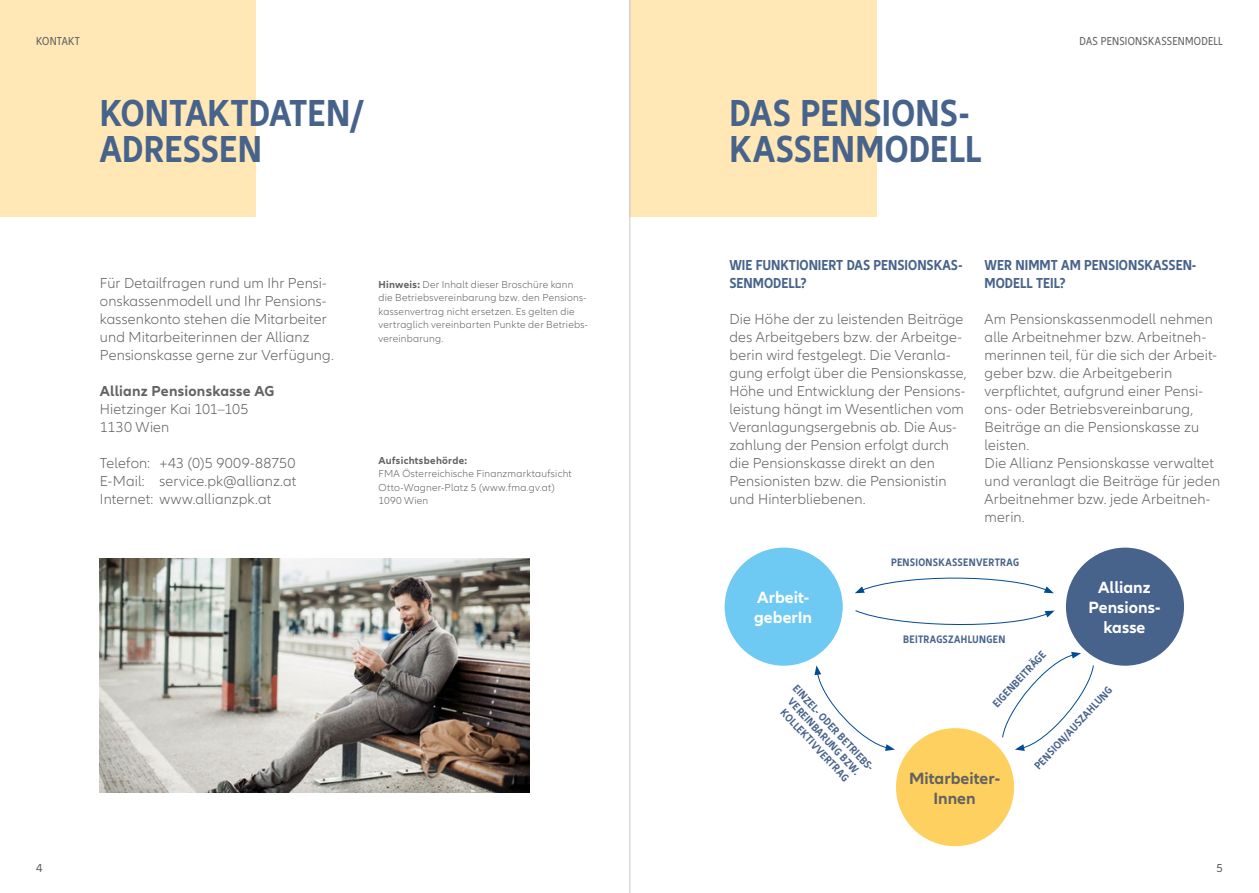
<style>
.page{position:relative;width:1259px;height:893px;background:#fff}
.page>*{position:absolute;margin:0;border:0;box-sizing:border-box;transform-origin:0 0}
.t1{font:700 condensed 39px/36px "Allianz Neo";letter-spacing:.005em;color:#47638b}
.t2{font:700 16.8px/20.2px "Allianz Neo";color:#fff}
.t3{font:700 16.8px/20.2px "Allianz Neo";color:#626261;text-align:center}
.t4{font:300 15px/18px "Allianz Neo";letter-spacing:.01em;color:#626261}
.t5{font:700 condensed 15px/18px "Allianz Neo";color:#47638b}
.t6{font:700 15px "Allianz Neo";letter-spacing:.015em;color:#626261}
.t7{font:condensed 12px "Allianz Neo";letter-spacing:.02em;color:#626261}
.t8{font:12px "Allianz Neo";color:#626261}
.t9{font:700 condensed 11.25px/12.6px "Allianz Neo";letter-spacing:.025em;color:#47638b;text-align:center}
.t10{font:300 10.5px/13.5px "Allianz Neo";letter-spacing:.02em;color:#626261}
.t11{font:700 10.5px "Allianz Neo";letter-spacing:.03em;color:#626261}
.s1{font-weight:700}
</style>
<div class="page">
<div style="left:0;top:0;width:255px;height:216px;background:#ffe7b6"></div>
<img style="left:100px;top:558px;width:429px;height:234px">
<div style="left:629px;top:0;width:248px;height:216px;background:#ffe7b6"></div>
<div style="left:896px;top:728px;width:118px;height:118px;background:#fed060;border-radius:50%"></div>
<div style="left:724px;top:548px;width:118px;height:118px;background:#6fcaf3;border-radius:50%"></div>
<div style="left:1066px;top:548px;width:118px;height:118px;background:#47638b;border-radius:50%"></div>
<svg style="left:855px;top:577px;width:199px;height:16px"></svg>
<svg style="left:855px;top:610px;width:199px;height:15px"></svg>
<svg style="left:814px;top:665px;width:81px;height:86px"></svg>
<svg style="left:1001px;top:652px;width:93px;height:99px"></svg>
<hr style="left:629px;top:0;width:1px;height:893px;background:#c5c6c6">
<p class="t7" style="left:36px;top:34px;width:45px">KONTAKT</p>
<h1 class="t1" style="left:100px;top:96px;width:266px">KONTAKTDATEN/<br>ADRESSEN</h1>
<p class="t4" style="left:100px;top:275px;width:235px">Für Detailfragen rund um Ihr Pensi&shy;onskassenmodell und Ihr Pensions&shy;kassenkonto stehen die Mitarbeiter und Mitarbeiterinnen der Allianz Pensionskasse gerne zur Verfügung.</p>
<p class="t6" style="left:100px;top:382px;width:176px">Allianz Pensionskasse AG</p>
<p class="t4" style="left:100px;top:401px;width:150px">Hietzinger Kai 101–105<br>1130 Wien</p>
<p class="t4" style="left:100px;top:455px;width:198px;text-align:justify">Telefon: +43 (0)5 9009-88750<br>E-Mail: service.pk@allianz.at Internet: www.allianzpk.at</p>
<p class="t10" style="left:378px;top:278px;width:211px"><span class="s1">Hinweis:</span> Der Inhalt dieser Broschüre kann die Betriebsvereinbarung bzw. den Pensions&shy;kassenvertrag nicht ersetzen. Es gelten die vertraglich vereinbarten Punkte der Betriebs&shy;vereinbarung.</p>
<p class="t11" style="left:378px;top:454px;width:90px">Aufsichtsbehörde:</p>
<p class="t10" style="left:378px;top:467px;width:195px">FMA Österreichische Finanzmarktaufsicht<br>Otto-Wagner-Platz 5 (www.fma.gv.at)<br>1090 Wien</p>
<h1 class="t1" style="left:729px;top:96px;width:253px">DAS PENSIONS-<br>KASSENMODELL</h1>
<p class="t7" style="left:1079px;top:34px;width:145px">DAS PENSIONSKASSENMODELL</p>
<p class="t5" style="left:729px;top:256px;width:234px">WIE FUNKTIONIERT DAS PENSIONSKAS-<br>SENMODELL?</p>
<p class="t4" style="left:729px;top:311px;width:238px">Die Höhe der zu leistenden Beiträge des Arbeitgebers bzw. der Arbeitge&shy;berin wird festgelegt. Die Veranla&shy;gung erfolgt über die Pensionskasse, Höhe und Entwicklung der Pensions&shy;leistung hängt im Wesentlichen vom Veranlagungsergebnis ab. Die Aus&shy;zahlung der Pension erfolgt durch die Pensionskasse direkt an den Pensionisten bzw. die Pensionistin und Hinterbliebenen.</p>
<p class="t5" style="left:984px;top:256px;width:213px">WER NIMMT AM PENSIONSKASSEN-<br>MODELL TEIL?</p>
<p class="t4" style="left:984px;top:311px;width:237px">Am Pensionskassenmodell nehmen alle Arbeitnehmer bzw. Arbeitneh&shy;merinnen teil, für die sich der Arbeit&shy;geber bzw. die Arbeitgeberin verpflichtet, aufgrund einer Pensi&shy;ons- oder Betriebsvereinbarung,<br>Beiträge an die Pensionskasse zu leisten.<br>Die Allianz Pensionskasse verwaltet und veranlagt die Beiträge für jeden<br>Arbeitnehmer bzw. jede Arbeitneh&shy;merin.</p>
<p class="t9" style="left:891px;top:557px;width:129px">PENSIONSKASSENVERTRAG</p>
<p class="t2" style="left:754px;top:588px;width:59px">Arbeit&shy;geberIn</p>
<p class="t2" style="left:1088px;top:577px;width:73px;text-align:center">Allianz<br>Pensions&shy;kasse</p>
<p class="t9" style="left:903px;top:634px;width:104px">BEITRAGSZAHLUNGEN</p>
<p class="t9" style="left:990px;top:702px;width:74px;rotate:-47deg">EIGENBEITRÄGE</p>
<p class="t9" style="left:799px;top:682px;width:117px;rotate:47deg">EINZEL- ODER BETRIEBS-<br>VEREINBARUNG BZW .<br>KOLLEKTIVVERTRAG</p>
<p class="t9" style="left:1032px;top:763px;width:110px;rotate:-47deg">PENSION/AUSZAHLUNG</p>
<p class="t3" style="left:909px;top:768px;width:93px">Mitarbeiter-<br>Innen</p>
<p class="t8" style="left:36px;top:861px;width:8px">4</p>
<p class="t8" style="left:1216px;top:861px;width:8px">5</p>
</div>
